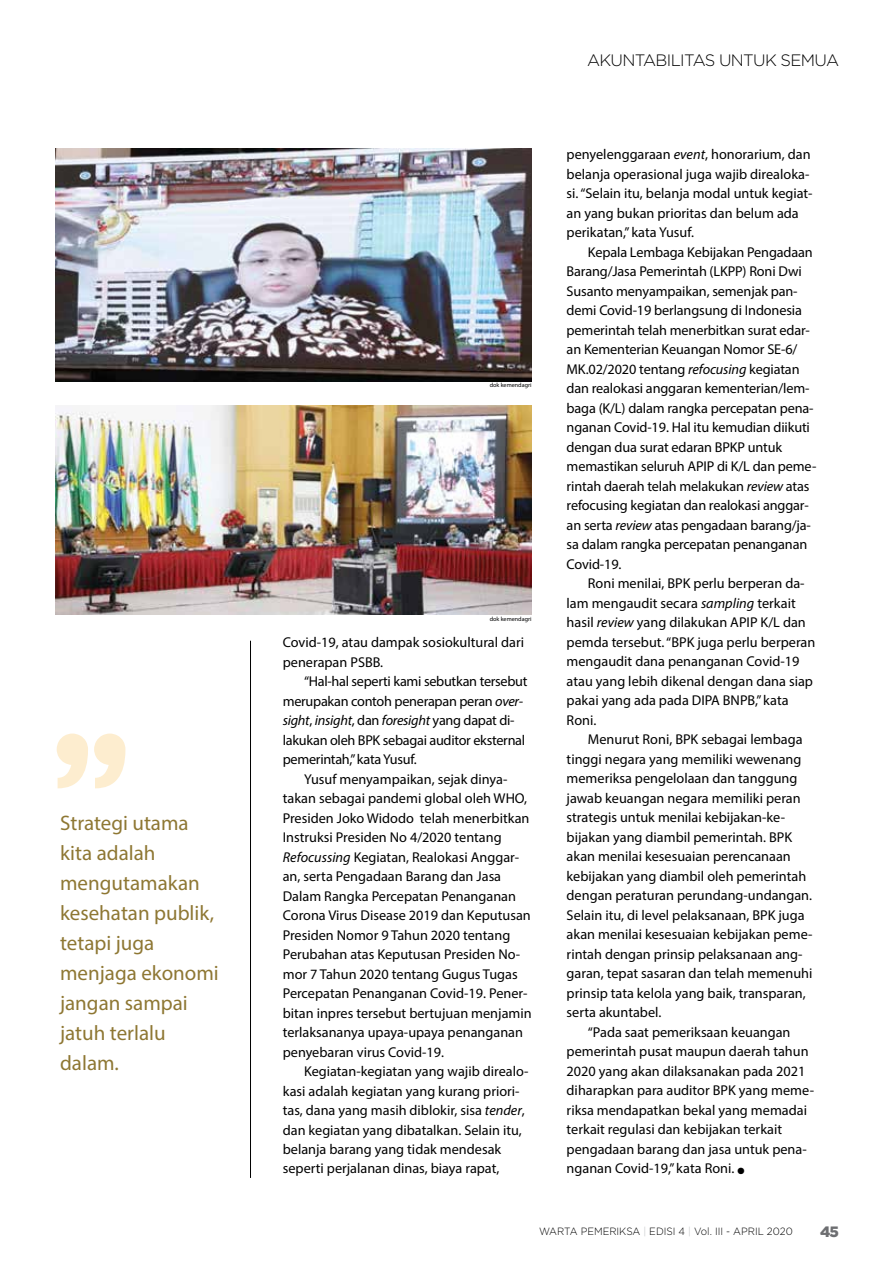
<style>
.page{position:relative;width:893px;height:1263px;background:#fff}
.page>*{position:absolute;margin:0;border:0;box-sizing:border-box;transform-origin:0 0}
.t1{font:21px/30px "Myriad Pro";color:#8e7733}
.t2{font:300 16.5px "Gotham";letter-spacing:-.04em;color:#000}
.t3{font:900 15px "Gotham";color:#6d6e71}
.t4{font:14.25px/19.5px "Myriad Pro";color:#000}
.t5{font:14.25px/19.5px "Myriad Pro";letter-spacing:-.02em;color:#000}
.t6{font:300 10.5px "Gotham";color:#000;scale:.95 1}
.t7{font:6.15px "Myriad Pro";color:#000}
.s1{font-style:italic}
.s2{color:#bcbec0}
</style>
<div class="page">
<img style="left:56px;top:149px;width:475px;height:232px">
<img style="left:56px;top:405px;width:475px;height:209px">
<svg style="left:57px;top:733px;width:68px;height:55px"></svg>
<hr style="left:250px;top:641px;width:1px;height:537px;background:#000">
<h1 class="t1" style="left:60px;top:808px;width:160px">Strategi utama kita adalah mengutamakan kesehatan publik, tetapi juga menjaga ekonomi jangan sampai jatuh terlalu dalam.</h1>
<p class="t2" style="left:587px;top:51px;width:253px">AKUNTABILITAS UNTUK SEMUA</p>
<p class="t7" style="left:490px;top:381px;width:43px">dok kemendagri</p>
<p class="t7" style="left:490px;top:615px;width:43px">dok kemendagri</p>
<p class="t4" style="left:283px;top:632px;width:243px">Covid-19, atau dampak sosiokultural dari penerapan PSBB.</p>
<p class="t5" style="left:283px;top:671px;width:246px;text-indent:21px">“Hal-hal seperti kami sebutkan tersebut merupakan contoh penerapan peran <span class="s1">over&shy;sight</span>, <span class="s1">insight</span>, dan <span class="s1">foresight</span> yang dapat di&shy;lakukan oleh BPK sebagai auditor eksternal pemerintah,” kata Yusuf.</p>
<p class="t4" style="left:283px;top:769px;width:250px;text-indent:21px">Yusuf menyampaikan, sejak dinya&shy;takan sebagai pandemi global oleh WHO, Presiden Joko Widodo telah menerbitkan Instruksi Presiden No 4/2020 tentang <span class="s1">Refocussing</span> Kegiatan, Realokasi Anggar&shy;an, serta Pengadaan Barang dan Jasa Dalam Rangka Percepatan Penanganan Corona Virus Disease 2019 dan Keputusan Presiden Nomor 9 Tahun 2020 tentang Perubahan atas Keputusan Presiden No&shy;mor 7 Tahun 2020 tentang Gugus Tugas Percepatan Penanganan Covid-19. Pener&shy;bitan inpres tersebut bertujuan menjamin terlaksananya upaya-upaya penanganan penyebaran virus Covid-19.</p>
<p class="t4" style="left:283px;top:1061px;width:246px;text-indent:21px">Kegiatan-kegiatan yang wajib direalo&shy;kasi adalah kegiatan yang kurang priori&shy;tas, dana yang masih diblokir, sisa <span class="s1">tender</span>, dan kegiatan yang dibatalkan. Selain itu, belanja barang yang tidak mendesak seperti perjalanan dinas, biaya rapat,</p>
<p class="t4" style="left:567px;top:145px;width:247px">penyelenggaraan <span class="s1">event</span>, honorarium, dan belanja operasional juga wajib direaloka&shy;si. “Selain itu, belanja modal untuk kegiat&shy;an yang bukan prioritas dan belum ada perikatan,” kata Yusuf.</p>
<p class="t4" style="left:567px;top:242px;width:251px;text-indent:21px">Kepala Lembaga Kebijakan Pengadaan Barang/Jasa Pemerintah (LKPP) Roni Dwi Susanto menyampaikan, semenjak pan&shy;demi Covid-19 berlangsung di Indonesia pemerintah telah menerbitkan surat edar&shy;an Kementerian Keuangan Nomor SE-6/ MK.02/2020 tentang <span class="s1">refocusing</span> kegiatan dan realokasi anggaran kementerian/lem&shy;baga (K/L) dalam rangka percepatan pena&shy;nganan Covid-19. Hal itu kemudian diikuti dengan dua surat edaran BPKP untuk memastikan seluruh APIP di K/L dan peme&shy;rintah daerah telah melakukan <span class="s1">review</span> atas refocusing kegiatan dan realokasi anggar&shy;an serta <span class="s1">review</span> atas pengadaan barang/ja&shy;sa dalam rangka percepatan penanganan Covid-19.</p>
<p class="t4" style="left:567px;top:573px;width:250px;text-indent:21px">Roni menilai, BPK perlu berperan da&shy;lam mengaudit secara <span class="s1">sampling</span> terkait hasil <span class="s1">review</span> yang dilakukan APIP K/L dan pemda tersebut. “BPK juga perlu berperan mengaudit dana penanganan Covid-19 atau yang lebih dikenal dengan dana siap pakai yang ada pada DIPA BNPB,” kata Roni.</p>
<p class="t4" style="left:588px;top:729px;width:216px">Menurut Roni, BPK sebagai lembaga</p>
<p class="t4" style="left:567px;top:749px;width:236px">tinggi negara yang memiliki wewenang</p>
<p class="t4" style="left:567px;top:768px;width:232px">memeriksa pengelolaan dan tanggung</p>
<p class="t4" style="left:567px;top:788px;width:236px">jawab keuangan negara memiliki peran</p>
<p class="t4" style="left:567px;top:807px;width:220px">strategis untuk menilai kebijakan-ke-</p>
<p class="t4" style="left:567px;top:827px;width:227px">bijakan yang diambil pemerintah. BPK</p>
<p class="t4" style="left:567px;top:846px;width:226px">akan menilai kesesuaian perencanaan</p>
<p class="t4" style="left:567px;top:866px;width:241px">kebijakan yang diambil oleh pemerintah</p>
<p class="t4" style="left:567px;top:885px;width:247px">dengan peraturan perundang-undangan.</p>
<p class="t4" style="left:567px;top:905px;width:240px">Selain itu, di level pelaksanaan, BPK juga</p>
<p class="t4" style="left:567px;top:924px;width:247px">akan menilai kesesuaian kebijakan peme-</p>
<p class="t4" style="left:567px;top:944px;width:237px">rintah dengan prinsip pelaksanaan ang-</p>
<p class="t4" style="left:567px;top:963px;width:247px">garan, tepat sasaran dan telah memenuhi</p>
<p class="t4" style="left:567px;top:983px;width:241px">prinsip tata kelola yang baik, transparan,</p>
<p class="t4" style="left:567px;top:1002px;width:96px">serta akuntabel.</p>
<p class="t4" style="left:588px;top:1022px;width:204px">“Pada saat pemeriksaan keuangan</p>
<p class="t4" style="left:567px;top:1041px;width:244px">pemerintah pusat maupun daerah tahun</p>
<p class="t4" style="left:567px;top:1061px;width:240px">2020 yang akan dilaksanakan pada 2021</p>
<p class="t4" style="left:567px;top:1080px;width:249px">diharapkan para auditor BPK yang meme-</p>
<p class="t4" style="left:567px;top:1100px;width:242px">riksa mendapatkan bekal yang memadai</p>
<p class="t4" style="left:567px;top:1119px;width:217px">terkait regulasi dan kebijakan terkait</p>
<p class="t4" style="left:567px;top:1139px;width:241px">pengadaan barang dan jasa untuk pena-</p>
<p class="t4" style="left:567px;top:1158px;width:179px">nganan Covid-19,” kata Roni. ●</p>
<p class="t6" style="left:539px;top:1225px;width:269px">WARTA PEMERIKSA <span class="s2">|</span> EDISI 4 <span class="s2">|</span> Vol. III - APRIL 2020</p>
<p class="t3" style="left:820px;top:1223px;width:20px">45</p>
</div>
